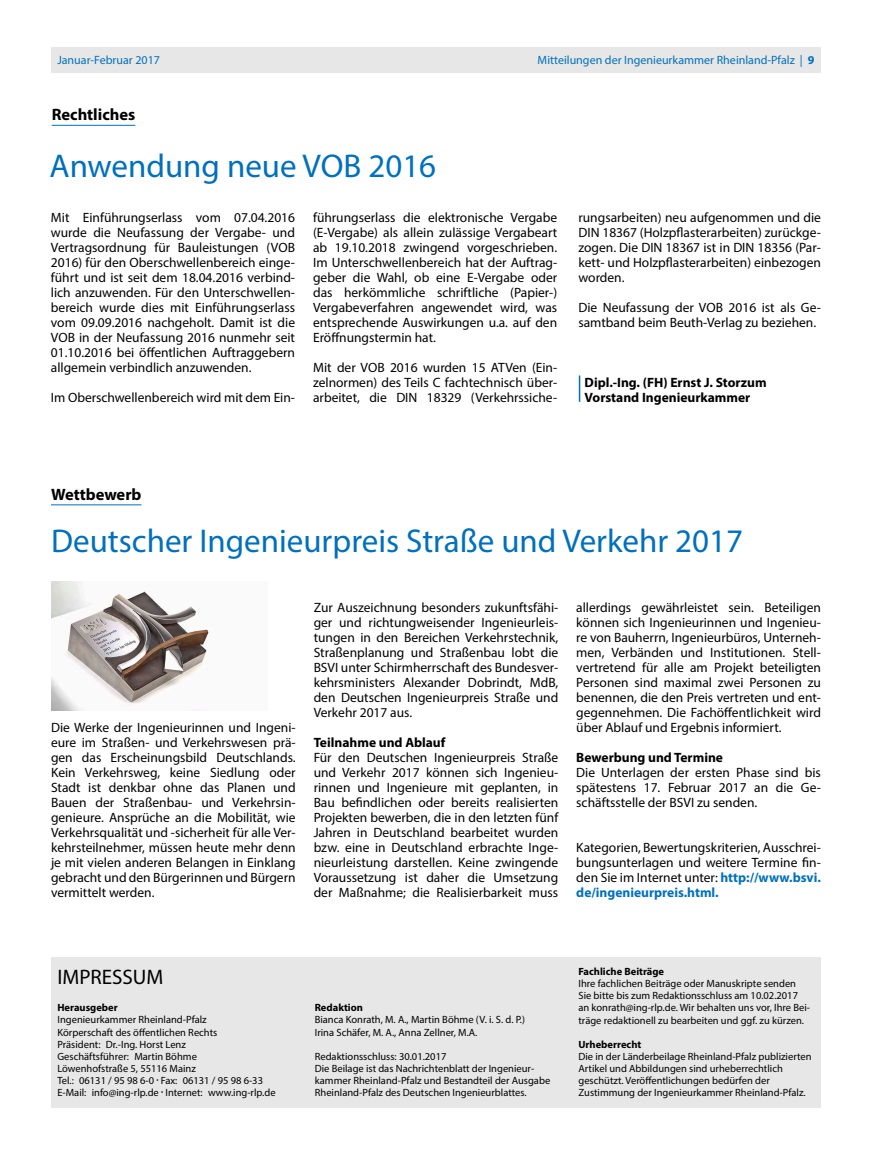
<style>
.page{position:relative;width:872px;height:1170px;background:#fff}
.page>*{position:absolute;margin:0;border:0;box-sizing:border-box;transform-origin:0 0}
.t1{font:33px "Myriad Pro";color:#0070bc}
.t2{font:21px "Myriad Pro";color:#000}
.t3{font:700 16.5px "Myriad Pro";color:#000}
.t4{font:13.5px/15px "Myriad Pro";color:#000;text-align:justify}
.t5{font:700 13.5px/15px "Myriad Pro";color:#000}
.t6{font:12px "Myriad Pro";color:#0070bc}
.t7{font:10.5px/12px "Myriad Pro";color:#000}
.t8{font:700 10.5px "Myriad Pro";color:#000}
.s1{font-weight:700}
.s2{font-weight:700;color:#0070bc}
.s3{font-size:7.5px}
</style>
<div class="page">
<div style="left:51px;top:47px;width:770px;height:25px;background:#e7e7e7"></div>
<hr style="left:52px;top:125px;width:83px;height:1px;background:#0070bc">
<div style="left:51px;top:957px;width:770px;height:150px;background:#e7e7e7"></div>
<img style="left:51px;top:581px;width:162px;height:129px">
<hr style="left:51px;top:504px;width:90px;height:1px;background:#0070bc">
<svg style="left:579px;top:375px;width:1px;height:27px"></svg>
<p class="t6" style="left:57px;top:53px;width:104px">Januar-Februar 2017</p>
<p class="t6" style="left:537px;top:53px;width:278px">Mitteilungen der Ingenieurkammer Rheinland-Pfalz | <span class="s1">9</span></p>
<p class="t3" style="left:52px;top:104px;width:85px">Rechtliches</p>
<h1 class="t1" style="left:50px;top:145px;width:388px">Anwendung neue VOB 2016</h1>
<p class="t4" style="left:51px;top:209px;width:246px">Mit Einführungserlass vom 07.04.2016 wurde die Neufassung der Vergabe- und Vertragsordnung für Bauleistungen (VOB 2016) für den Oberschwellenbereich einge&shy;führt und ist seit dem 18.04.2016 verbind&shy;lich anzuwenden. Für den Unterschwellen&shy;bereich wurde dies mit Einführungserlass vom 09.09.2016 nachgeholt. Damit ist die VOB in der Neufassung 2016 nunmehr seit 01.10.2016 bei öffentlichen Auftraggebern allgemein verbindlich anzuwenden.</p>
<p class="t4" style="left:51px;top:389px;width:246px">Im Oberschwellenbereich wird mit dem Ein-</p>
<p class="t4" style="left:313px;top:209px;width:246px">führungserlass die elektronische Vergabe (E-Vergabe) als allein zulässige Vergabeart ab 19.10.2018 zwingend vorgeschrieben.<br>Im Unterschwellenbereich hat der Auftrag&shy;geber die Wahl, ob eine E-Vergabe oder das herkömmliche schriftliche (Papier-)<br>Vergabeverfahren angewendet wird, was entsprechende Auswirkungen u.a. auf den Eröffnungstermin hat.</p>
<p class="t4" style="left:313px;top:359px;width:246px">Mit der VOB 2016 wurden 15 ATVen (Ein&shy;zelnormen) des Teils C fachtechnisch über&shy;arbeitet, die DIN 18329 (Verkehrssiche-</p>
<p class="t4" style="left:578px;top:209px;width:244px">rungsarbeiten) neu aufgenommen und die DIN 18367 (Holzpflasterarbeiten) zurückge&shy;zogen. Die DIN 18367 ist in DIN 18356 (Par&shy;kett- und Holzpflasterarbeiten) einbezogen worden.</p>
<p class="t4" style="left:578px;top:299px;width:244px">Die Neufassung der VOB 2016 ist als Ge&shy;samtband beim Beuth-Verlag zu beziehen.</p>
<p class="t5" style="left:584px;top:374px;width:183px">Dipl.-Ing. (FH) Ernst J. Storzum<br>Vorstand Ingenieurkammer</p>
<p class="t3" style="left:51px;top:483px;width:92px">Wettbewerb</p>
<h1 class="t1" style="left:51px;top:520px;width:693px">Deutscher Ingenieurpreis Straße und Verkehr 2017</h1>
<p class="t4" style="left:51px;top:719px;width:246px">Die Werke der Ingenieurinnen und Ingeni&shy;eure im Straßen- und Verkehrswesen prä&shy;gen das Erscheinungsbild Deutschlands.<br>Kein Verkehrsweg, keine Siedlung oder Stadt ist denkbar ohne das Planen und Bauen der Straßenbau- und Verkehrsin&shy;genieure. Ansprüche an die Mobilität, wie Verkehrsqualität und -sicherheit für alle Ver&shy;kehrsteilnehmer, müssen heute mehr denn je mit vielen anderen Belangen in Einklang gebracht und den Bürgerinnen und Bürgern vermittelt werden.</p>
<p class="t4" style="left:314px;top:599px;width:246px">Zur Auszeichnung besonders zukunftsfähi&shy;ger und richtungweisender Ingenieurleis&shy;tungen in den Bereichen Verkehrstechnik, Straßenplanung und Straßenbau lobt die BSVI unter Schirmherrschaft des Bundesver&shy;kehrsministers Alexander Dobrindt, MdB, den Deutschen Ingenieurpreis Straße und Verkehr 2017 aus.</p>
<p class="t5" style="left:314px;top:734px;width:133px">Teilnahme und Ablauf</p>
<p class="t4" style="left:314px;top:749px;width:246px">Für den Deutschen Ingenieurpreis Straße und Verkehr 2017 können sich Ingenieu&shy;rinnen und Ingenieure mit geplanten, in Bau befindlichen oder bereits realisierten Projekten bewerben, die in den letzten fünf Jahren in Deutschland bearbeitet wurden bzw. eine in Deutschland erbrachte Inge&shy;nieurleistung darstellen. Keine zwingende Voraussetzung ist daher die Umsetzung der Maßnahme; die Realisierbarkeit muss</p>
<p class="t4" style="left:576px;top:599px;width:246px">allerdings gewährleistet sein. Beteiligen können sich Ingenieurinnen und Ingenieu&shy;re von Bauherrn, Ingenieurbüros, Unterneh&shy;men, Verbänden und Institutionen. Stell&shy;vertretend für alle am Projekt beteiligten Personen sind maximal zwei Personen zu benennen, die den Preis vertreten und ent&shy;gegennehmen. Die Fachöffentlichkeit wird über Ablauf und Ergebnis informiert.</p>
<p class="t5" style="left:576px;top:749px;width:148px">Bewerbung und Termine</p>
<p class="t4" style="left:576px;top:764px;width:246px">Die Unterlagen der ersten Phase sind bis spätestens 17. Februar 2017 an die Ge&shy;schäftsstelle der BSVI zu senden.</p>
<p class="t4" style="left:576px;top:839px;width:246px">Kategorien, Bewertungskriterien, Ausschrei&shy;bungsunterlagen und weitere Termine fin&shy;den Sie im Internet unter: <span class="s2">http://www.bsvi. de/ingenieurpreis.html.</span></p>
<h2 class="t2" style="left:57px;top:964px;width:107px">IMPRESSUM</h2>
<p class="t8" style="left:57px;top:1000px;width:62px">Herausgeber</p>
<p class="t7" style="left:57px;top:1013px;width:220px">Ingenieurkammer Rheinland-Pfalz<br>Körperschaft des öffentlichen Rechts<br>Präsident: Dr.-Ing. Horst Lenz<br>Geschäftsführer: Martin Böhme<br>Löwenhofstraße 5, 55116 Mainz<br>Tel.: 06131 / 95 98 6-0 <span class="s3">•</span> Fax: 06131 / 95 98 6-33<br>E-Mail: info@ing-rlp.de <span class="s3">•</span> Internet: www.ing-rlp.de</p>
<p class="t8" style="left:315px;top:1000px;width:50px">Redaktion</p>
<p class="t7" style="left:315px;top:1013px;width:212px">Bianca Konrath, M. A., Martin Böhme (V. i. S. d. P.)<br>Irina Schäfer, M. A., Anna Zellner, M.A.</p>
<p class="t7" style="left:315px;top:1049px;width:237px">Redaktionsschluss: 30.01.2017<br>Die Beilage ist das Nachrichtenblatt der Ingenieur&shy;kammer Rheinland-Pfalz und Bestandteil der Ausgabe Rheinland-Pfalz des Deutschen Ingenieurblattes.</p>
<p class="t8" style="left:578px;top:964px;width:87px">Fachliche Beiträge</p>
<p class="t7" style="left:578px;top:977px;width:233px">Ihre fachlichen Beiträge oder Manuskripte senden Sie bitte bis zum Redaktionsschluss am 10.02.2017 an konrath@ing-rlp.de. Wir behalten uns vor, Ihre Bei&shy;träge redaktionell zu bearbeiten und ggf. zu kürzen.</p>
<p class="t8" style="left:578px;top:1037px;width:64px">Urheberrecht</p>
<p class="t7" style="left:578px;top:1049px;width:234px">Die in der Länderbeilage Rheinland-Pfalz publizierten Artikel und Abbildungen sind urheberrechtlich geschützt. Veröffentlichungen bedürfen der Zustimmung der Ingenieurkammer Rheinland-Pfalz.</p>
</div>
